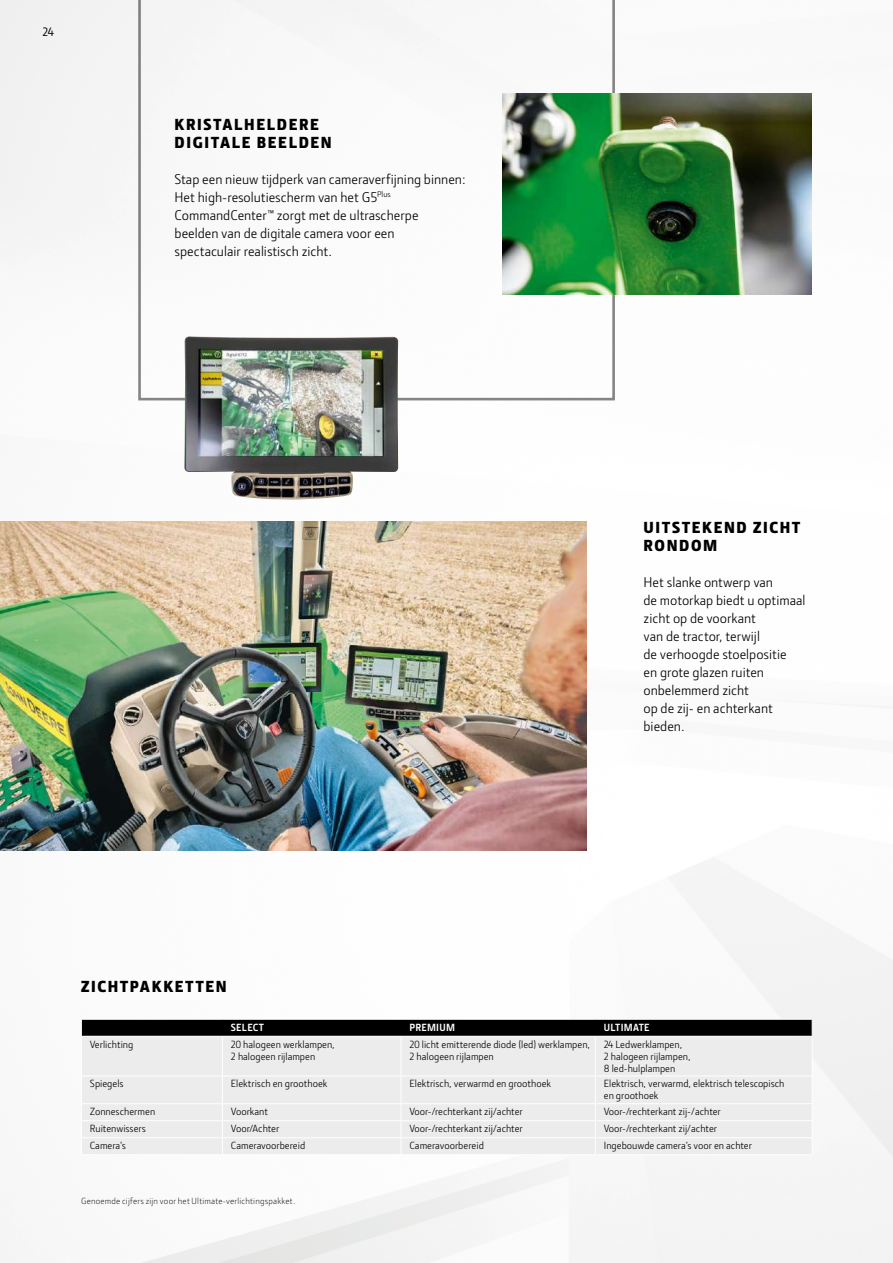
<style>
.page{position:relative;width:893px;height:1263px;background:#fff}
.page>*{position:absolute;margin:0;border:0;box-sizing:border-box;transform-origin:0 0}
.t1{font:900 16.5px/18px "Section";letter-spacing:.105em;color:#000}
.t2{font:14.25px/18px "JD Sans Pro";color:#000}
.t3{font:500 12px "JD Sans Pro";color:#000}
.t4{font:10.5px/12px "JD Sans Pro";color:#000}
.t5{font:700 10.5px "JD Sans Pro";letter-spacing:.025em;color:#fff}
.t6{font:300 9px "JD Sans Pro";letter-spacing:.02em;color:#000}
</style>
<div class="page">
<img style="left:0;top:0;width:893px;height:1263px">
<svg style="left:138px;top:0;width:477px;height:400px"></svg>
<img style="left:0;top:521px;width:586px;height:329px">
<img style="left:502px;top:94px;width:310px;height:200px">
<img style="left:184px;top:336px;width:214px;height:164px">
<div style="left:82px;top:1037px;width:730px;height:117px;background:#ececed"></div>
<hr style="left:222px;top:1037px;width:1px;height:38px;background:#fff">
<hr style="left:81px;top:1075px;width:141px;height:1px;background:#fff">
<hr style="left:222px;top:1075px;width:179px;height:1px;background:#fff">
<hr style="left:401px;top:1075px;width:194px;height:1px;background:#fff">
<hr style="left:595px;top:1075px;width:218px;height:1px;background:#fff">
<hr style="left:81px;top:1103px;width:141px;height:1px;background:#fff">
<hr style="left:222px;top:1103px;width:179px;height:1px;background:#fff">
<hr style="left:401px;top:1103px;width:194px;height:1px;background:#fff">
<hr style="left:595px;top:1103px;width:218px;height:1px;background:#fff">
<hr style="left:81px;top:1120px;width:141px;height:1px;background:#fff">
<hr style="left:222px;top:1120px;width:179px;height:1px;background:#fff">
<hr style="left:401px;top:1120px;width:194px;height:1px;background:#fff">
<hr style="left:595px;top:1120px;width:218px;height:1px;background:#fff">
<hr style="left:81px;top:1137px;width:141px;height:1px;background:#fff">
<hr style="left:222px;top:1137px;width:179px;height:1px;background:#fff">
<svg style="left:222px;top:1076px;width:1px;height:78px"></svg>
<hr style="left:401px;top:1137px;width:194px;height:1px;background:#fff">
<hr style="left:595px;top:1137px;width:218px;height:1px;background:#fff">
<hr style="left:81px;top:1154px;width:141px;height:1px;background:#fff">
<hr style="left:222px;top:1154px;width:179px;height:1px;background:#fff">
<hr style="left:401px;top:1154px;width:194px;height:1px;background:#fff">
<hr style="left:595px;top:1154px;width:218px;height:1px;background:#fff">
<hr style="left:401px;top:1037px;width:1px;height:38px;background:#fff">
<hr style="left:595px;top:1037px;width:1px;height:38px;background:#fff">
<hr style="left:812px;top:1037px;width:1px;height:38px;background:#fff">
<svg style="left:401px;top:1076px;width:1px;height:78px"></svg>
<svg style="left:595px;top:1076px;width:1px;height:78px"></svg>
<svg style="left:812px;top:1076px;width:1px;height:78px"></svg>
<div style="left:81px;top:1020px;width:732px;height:16px;background:#000"></div>
<hr style="left:81px;top:1036px;width:141px;height:1px;background:#fff">
<hr style="left:81px;top:1037px;width:1px;height:38px;background:#fff">
<hr style="left:222px;top:1036px;width:179px;height:1px;background:#fff">
<hr style="left:401px;top:1036px;width:194px;height:1px;background:#fff">
<hr style="left:595px;top:1036px;width:218px;height:1px;background:#fff">
<svg style="left:81px;top:1076px;width:1px;height:78px"></svg>
<hr style="left:81px;top:1019px;width:141px;height:1px;background:#fff">
<hr style="left:222px;top:1019px;width:179px;height:1px;background:#fff">
<hr style="left:401px;top:1019px;width:194px;height:1px;background:#fff">
<hr style="left:595px;top:1019px;width:218px;height:1px;background:#fff">
<p class="t3" style="left:42px;top:23px;width:13px">24</p>
<h1 class="t1" style="left:175px;top:115px;width:159px">KRISTALHELDERE<br>DIGITALE BEELDEN</h1>
<h2 class="t2" style="left:175px;top:170px;width:293px">Stap een nieuw tijdperk van cameraverfijning binnen:<br>Het high-resolutiescherm van het G5<sup>Plus </sup>CommandCenter™ zorgt met de ultrascherpe beelden van de digitale camera voor een<br>spectaculair realistisch zicht.</h2>
<h1 class="t1" style="left:81px;top:977px;width:147px">ZICHTPAKKETTEN</h1>
<h1 class="t1" style="left:643px;top:519px;width:158px">UITSTEKEND ZICHT<br>RONDOM</h1>
<h2 class="t2" style="left:643px;top:573px;width:163px">Het slanke ontwerp van<br>de motorkap biedt u optimaal zicht op de voorkant<br>van de tractor, terwijl<br>de verhoogde stoelpositie<br>en grote glazen ruiten onbelemmerd zicht<br>op de zij- en achterkant bieden.</h2>
<p class="t5" style="left:231px;top:1021px;width:35px">SELECT</p>
<p class="t5" style="left:410px;top:1021px;width:47px">PREMIUM</p>
<p class="t5" style="left:604px;top:1021px;width:47px">ULTIMATE</p>
<p class="t4" style="left:90px;top:1038px;width:45px">Verlichting</p>
<p class="t4" style="left:231px;top:1038px;width:105px">20 halogeen werklampen,<br>2 halogeen rijlampen</p>
<p class="t4" style="left:410px;top:1038px;width:182px">20 licht emitterende diode (led) werklampen,<br>2 halogeen rijlampen</p>
<p class="t4" style="left:604px;top:1038px;width:88px">24 Ledwerklampen,<br>2 halogeen rijlampen,<br>8 led-hulplampen</p>
<p class="t4" style="left:90px;top:1078px;width:35px">Spiegels</p>
<p class="t4" style="left:231px;top:1078px;width:98px">Elektrisch en groothoek</p>
<p class="t4" style="left:410px;top:1078px;width:143px">Elektrisch, verwarmd en groothoek</p>
<p class="t4" style="left:604px;top:1078px;width:182px">Elektrisch, verwarmd, elektrisch telescopisch en groothoek</p>
<p class="t4" style="left:90px;top:1105px;width:67px">Zonneschermen</p>
<p class="t4" style="left:231px;top:1105px;width:39px">Voorkant</p>
<p class="t4" style="left:410px;top:1105px;width:115px">Voor-/rechterkant zij/achter</p>
<p class="t4" style="left:604px;top:1105px;width:119px">Voor-/rechterkant zij-/achter</p>
<p class="t4" style="left:90px;top:1122px;width:58px">Ruitenwissers</p>
<p class="t4" style="left:231px;top:1122px;width:50px">Voor/Achter</p>
<p class="t4" style="left:410px;top:1122px;width:115px">Voor-/rechterkant zij/achter</p>
<p class="t4" style="left:604px;top:1122px;width:115px">Voor-/rechterkant zij/achter</p>
<p class="t4" style="left:90px;top:1139px;width:38px">Camera’s</p>
<p class="t4" style="left:231px;top:1139px;width:76px">Cameravoorbereid</p>
<p class="t4" style="left:410px;top:1139px;width:76px">Cameravoorbereid</p>
<p class="t4" style="left:604px;top:1139px;width:150px">Ingebouwde camera’s voor en achter</p>
<p class="t6" style="left:81px;top:1195px;width:216px">Genoemde cijfers zijn voor het Ultimate-verlichtingspakket.</p>
</div>
